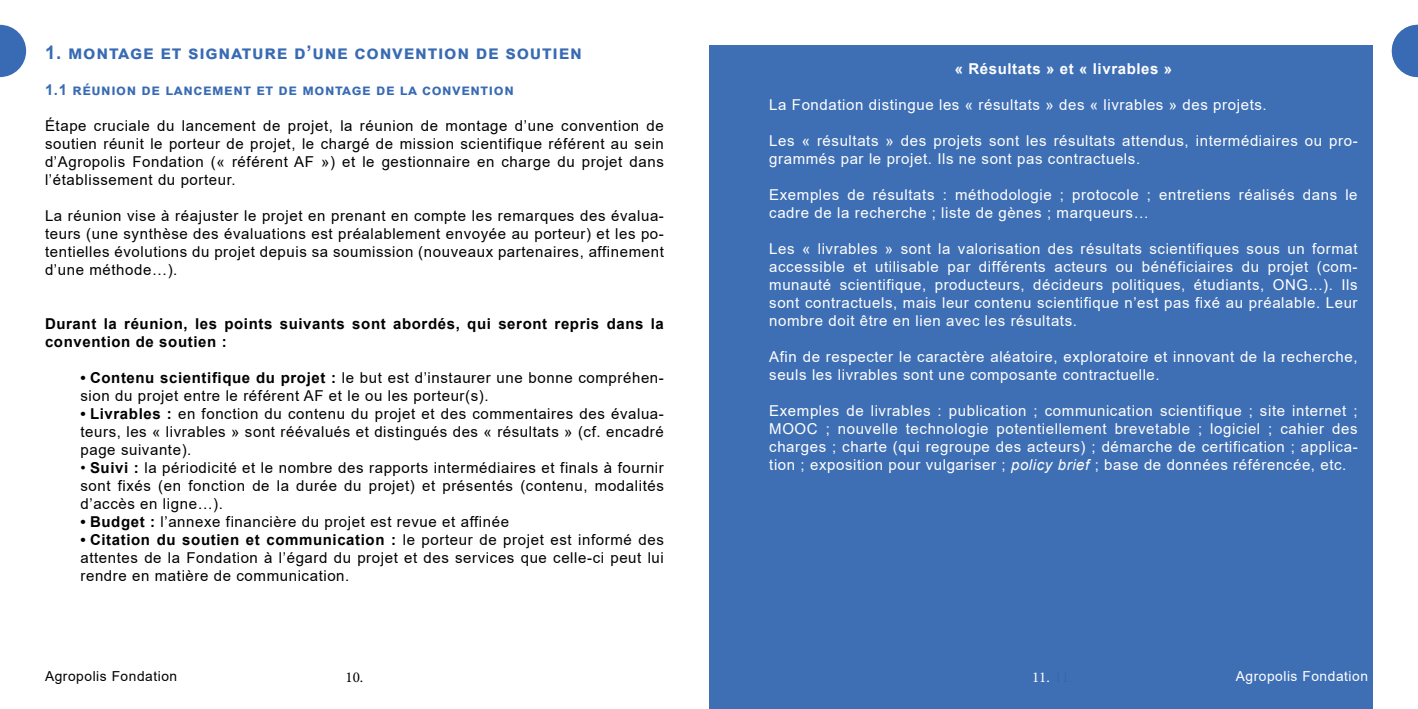
<style>
.page{position:relative;width:1418px;height:709px;background:#fff}
.page>*{position:absolute;margin:0;border:0;box-sizing:border-box;transform-origin:0 0}
.t1{font:700 18.75px "Arial";letter-spacing:.04em;color:#386bb3}
.t2{font:15px/18px "Arial";letter-spacing:.04em;color:#000;text-align:justify}
.t3{font:15px/18px "Arial";letter-spacing:.04em;color:#fff}
.t4{font:700 15px/18px "Arial";letter-spacing:.04em;color:#000}
.t5{font:700 15px "Arial";letter-spacing:.04em;color:#386bb3}
.t6{font:700 15px "Arial";letter-spacing:.04em;color:#fff}
.t7{font:15px "Minion Pro";color:#fff}
.t8{font:15px "Minion Pro";color:#000}
.t9{font:13.75px "Arial";letter-spacing:.04em;color:#000}
.t10{font:13.75px "Arial";letter-spacing:.04em;color:#fff}
.s1{font-weight:700}
.s2{font-style:italic}
.s3{color:#000}
</style>
<div class="page">
<div style="left:709px;top:45px;width:663px;height:664px;background:#386bb3"></div>
<svg style="left:1391px;top:25px;width:26px;height:52px"></svg>
<svg style="left:0;top:25px;width:26px;height:52px"></svg>
<p class="t1" style="left:45px;top:39px;width:538px">1. montage et signature d’une convention de soutien</p>
<p class="t5" style="left:45px;top:79px;width:470px">1.1 réunion de lancement et de montage de la convention</p>
<p class="t2" style="left:45px;top:116px;width:620px">Étape cruciale du lancement de projet, la réunion de montage d’une convention de soutien réunit le porteur de projet, le chargé de mission scientifique référent au sein d’Agropolis Fondation (« référent AF ») et le gestionnaire en charge du projet dans l’établissement du porteur.</p>
<p class="t2" style="left:45px;top:206px;width:620px">La réunion vise à réajuster le projet en prenant en compte les remarques des évalua&shy;teurs (une synthèse des évaluations est préalablement envoyée au porteur) et les po&shy;tentielles évolutions du projet depuis sa soumission (nouveaux partenaires, affinement d’une méthode…).</p>
<p class="t4" style="left:45px;top:315px;width:620px">Durant la réunion, les points suivants sont abordés, qui seront repris dans la convention de soutien :</p>
<p class="t2" style="left:80px;top:368px;width:585px"><span class="s1">• Contenu scientifique du projet :</span> le but est d’instaurer une bonne compréhen&shy;sion du projet entre le référent AF et le ou les porteur(s).</p>
<p class="t2" style="left:80px;top:404px;width:585px"><span class="s1">• Livrables :</span> en fonction du contenu du projet et des commentaires des évalua&shy;teurs, les « livrables » sont réévalués et distingués des « résultats » (cf. encadré page suivante).</p>
<p class="t2" style="left:80px;top:458px;width:585px">• <span class="s1">Suivi :</span> la périodicité et le nombre des rapports intermédiaires et finals à fournir sont fixés (en fonction de la durée du projet) et présentés (contenu, modalités d’accès en ligne…).</p>
<p class="t2" style="left:80px;top:512px;width:430px"><span class="s1">• Budget :</span> l’annexe financière du projet est revue et affinée</p>
<p class="t2" style="left:80px;top:530px;width:585px"><span class="s1">• Citation du soutien et communication :</span> le porteur de projet est informé des attentes de la Fondation à l’égard du projet et des services que celle-ci peut lui rendre en matière de communication.</p>
<p class="t6" style="left:954px;top:58px;width:219px">« Résultats » et « livrables »</p>
<p class="t3" style="left:769px;top:96px;width:499px">La Fondation distingue les « résultats » des « livrables » des projets.</p>
<p class="t3" style="left:769px;top:132px;width:590px">Les « résultats » des projets sont les résultats attendus, intermédiaires ou pro&shy;grammés par le projet. Ils ne sont pas contractuels.</p>
<p class="t3" style="left:769px;top:186px;width:590px">Exemples de résultats : méthodologie ; protocole ; entretiens réalisés dans le cadre de la recherche ; liste de gènes ; marqueurs…</p>
<p class="t3" style="left:769px;top:240px;width:590px;text-align:justify">Les « livrables » sont la valorisation des résultats scientifiques sous un format accessible et utilisable par différents acteurs ou bénéficiaires du projet (com&shy;munauté scientifique, producteurs, décideurs politiques, étudiants, ONG...). Ils sont contractuels, mais leur contenu scientifique n’est pas fixé au préalable. Leur nombre doit être en lien avec les résultats.</p>
<p class="t3" style="left:769px;top:348px;width:590px">Afin de respecter le caractère aléatoire, exploratoire et innovant de la recherche, seuls les livrables sont une composante contractuelle.</p>
<p class="t3" style="left:769px;top:402px;width:590px;text-align:justify">Exemples de livrables : publication ; communication scientifique ; site internet ; MOOC ; nouvelle technologie potentiellement brevetable ; logiciel ; cahier des charges ; charte (qui regroupe des acteurs) ; démarche de certification ; applica&shy;tion ; exposition pour vulgariser ; <span class="s2">policy brief</span> ; base de données référencée, etc.</p>
<p class="t9" style="left:45px;top:666px;width:134px">Agropolis Fondation</p>
<p class="t10" style="left:1235px;top:666px;width:134px">Agropolis Fondation</p>
<p class="t8" style="left:345px;top:667px;width:19px">10.</p>
<p class="t7" style="left:1032px;top:667px;width:42px">11. <span class="s3">11.</span></p>
</div>
